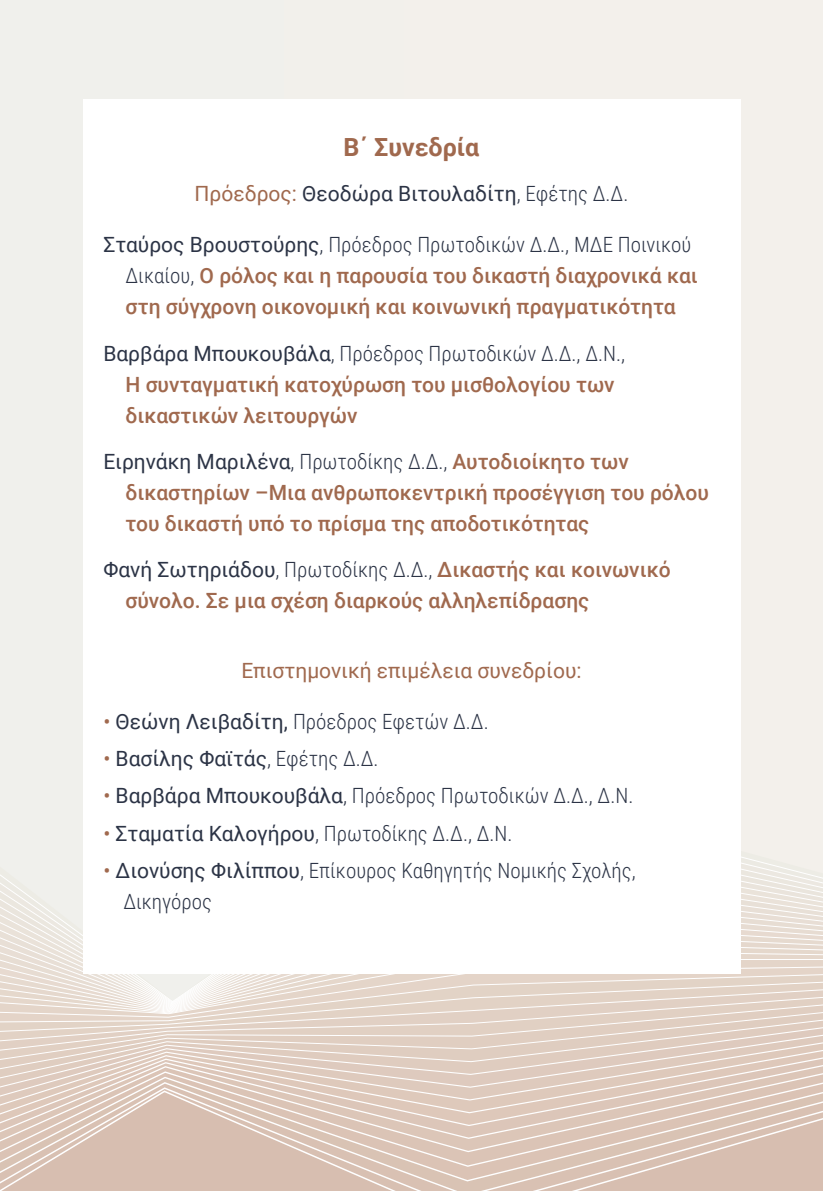
<style>
.page{position:relative;width:823px;height:1191px;background:#fff}
.page>*{position:absolute;margin:0;border:0;box-sizing:border-box;transform-origin:0 0}
.t1{font:700 25px "Roboto";color:#a0694e}
.t2{font:500 21px/31px "Roboto";color:#a0694e}
.t3{font:300 21px/31px "Roboto Condensed";color:#2c3446}
.t4{font:21px "Roboto";color:#2c3446}
.t5{font:21px "Roboto";color:#a0694e}
.s1{color:#a0694e}
.s2{font-family:"Roboto Condensed";font-weight:300}
.s3{font-family:"Roboto";font-weight:400}
.s4{font-family:"Roboto Condensed";font-weight:300;color:#2c3446}
.s5{font-weight:400;color:#2c3446}
.s6{font-family:"Roboto";font-weight:400;color:#a0694e}
</style>
<div class="page">
<div style="left:0;top:0;width:822px;height:1191px;background:#f2f0eb"></div>
<svg style="left:0;top:973px;width:822px;height:7px"></svg>
<svg style="left:0;top:980px;width:822px;height:7px"></svg>
<svg style="left:0;top:987px;width:822px;height:7px"></svg>
<svg style="left:0;top:994px;width:822px;height:7px"></svg>
<svg style="left:0;top:1001px;width:822px;height:7px"></svg>
<svg style="left:0;top:1008px;width:822px;height:7px"></svg>
<svg style="left:0;top:1015px;width:822px;height:8px;background:#e5d6cb"></svg>
<svg style="left:0;top:1023px;width:822px;height:7px;background:#e4d5ca"></svg>
<svg style="left:0;top:1030px;width:822px;height:7px"></svg>
<svg style="left:0;top:1037px;width:822px;height:7px;background:#e3d2c7"></svg>
<svg style="left:0;top:1044px;width:822px;height:7px;background:#e3d3c8"></svg>
<svg style="left:0;top:1051px;width:822px;height:7px;background:#e3d2c7"></svg>
<svg style="left:0;top:1058px;width:822px;height:7px;background:#e3d2c7"></svg>
<svg style="left:0;top:1065px;width:822px;height:5px;background:#e2d1c6"></svg>
<svg style="left:0;top:1070px;width:822px;height:6px;background:#e2d1c5"></svg>
<svg style="left:0;top:1076px;width:822px;height:5px;background:#e2d0c4"></svg>
<svg style="left:0;top:1081px;width:822px;height:5px;background:#e2d0c4"></svg>
<svg style="left:0;top:1086px;width:822px;height:3px;background:#e1cfc3"></svg>
<svg style="left:0;top:1089px;width:822px;height:102px;background:#dcc7ba"></svg>
<div style="left:83px;top:99px;width:656px;height:874px;background:#fff"></div>
<p class="t1" style="left:343px;top:130px;width:137px">Β΄ Συνεδρία</p>
<p class="t4" style="left:194px;top:179px;width:435px"><span class="s1">Πρόεδρος:</span> Θεοδώρα Βιτουλαδίτη<span class="s2">, Εφέτης ∆.∆.</span></p>
<p class="t3" style="left:103px;top:229px;width:589px"><span class="s3">Σταύρος Βρουστούρης</span>, Πρόεδρος Πρωτοδικών ∆.∆., Μ∆Ε Ποινικού</p>
<p class="t2" style="left:125px;top:260px;width:573px"><span class="s4">∆ικαίου,</span> Ο ρόλος και η παρουσία του δικαστή διαχρονικά και στη σύγχρονη οικονομική και κοινωνική πραγματικότητα</p>
<p class="t3" style="left:103px;top:337px;width:523px"><span class="s3">Βαρβάρα Μπουκουβάλα</span>, Πρόεδρος Πρωτοδικών ∆.∆., ∆.Ν.,</p>
<p class="t2" style="left:125px;top:368px;width:490px">Η συνταγματική κατοχύρωση του μισθολογίου των δικαστικών λειτουργών</p>
<p class="t2" style="left:125px;top:445px;width:584px;text-indent:-22px"><span class="s5">Ειρηνάκη Μαριλένα</span><span class="s4">, Πρωτοδίκης ∆.∆.,</span> Αυτοδιοίκητο των δικαστηρίων –Μια ανθρωποκεντρική προσέγγιση του ρόλου του δικαστή υπό το πρίσμα της αποδοτικότητας</p>
<p class="t2" style="left:125px;top:553px;width:546px;text-indent:-22px"><span class="s5">Φανή Σωτηριάδου</span><span class="s4">, Πρωτοδίκης ∆.∆.,</span> ∆ικαστής και κοινωνικό σύνολο. Σε μια σχέση διαρκούς αλληλεπίδρασης</p>
<p class="t5" style="left:241px;top:656px;width:341px">Επιστημονική επιμέλεια συνεδρίου:</p>
<p class="t3" style="left:103px;top:705px;width:386px"><span class="s6">•</span> <span class="s3">Θεώνη Λειβαδίτη,</span> Πρόεδρος Εφετών ∆.∆.</p>
<p class="t4" style="left:103px;top:744px;width:277px"><span class="s1">•</span> Βασίλης Φαϊτάς<span class="s2">, Εφέτης ∆.∆.</span></p>
<p class="t3" style="left:103px;top:779px;width:531px"><span class="s6">•</span> <span class="s3">Βαρβάρα Μπουκουβάλα</span>, Πρόεδρος Πρωτοδικών ∆.∆., ∆.Ν.</p>
<p class="t3" style="left:103px;top:816px;width:410px"><span class="s6">•</span> <span class="s3">Σταματία Καλογήρου</span>, Πρωτοδίκης ∆.∆., ∆.Ν.</p>
<p class="t3" style="left:123px;top:853px;width:513px;text-indent:-20px"><span class="s6">•</span> <span class="s3">∆ιονύσης Φιλίππου</span>, Επίκουρος Καθηγητής Νομικής Σχολής, ∆ικηγόρος</p>
</div>
